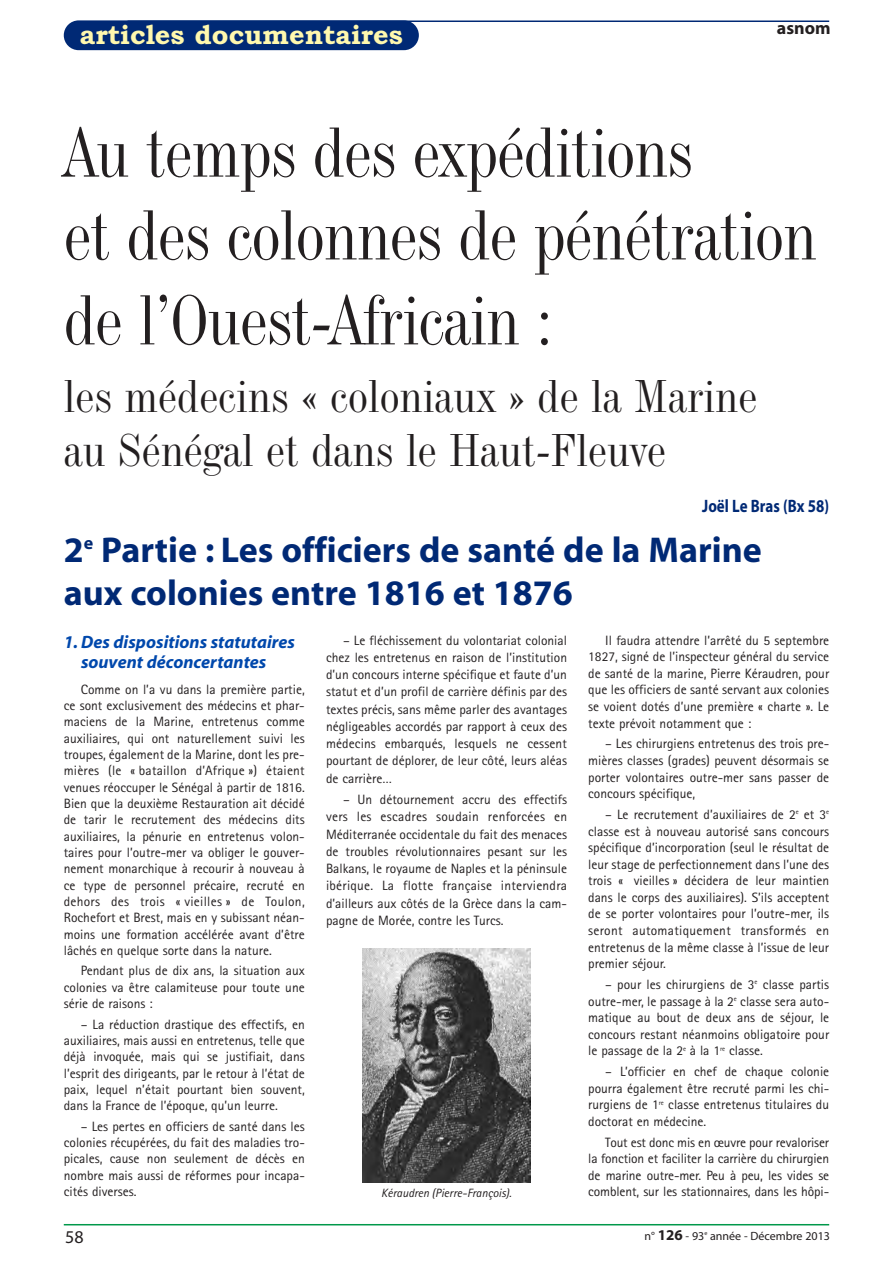
<style>
.page{position:relative;width:893px;height:1263px;background:#fff}
.page>*{position:absolute;margin:0;border:0;box-sizing:border-box;transform-origin:0 0}
.t1{font:69px/83.8px "Industrial 736 BT";letter-spacing:-.015em;color:#231f20;scale:.95 1}
.t2{font:45px/54px "Industrial 736 BT";color:#231f20}
.t3{font:700 36px/43.2px "Myriad";color:#002975}
.t4{font:700 27px "Bookman Old Style";color:#fff8ae}
.t5{font:italic 700 18px/19.6px "Myriad";color:#0048ac}
.t6{font:700 18px "Myriad";color:#002975;scale:.83 1}
.t7{font:700 18px "Myriad";color:#231f20}
.t8{font:18px "Myriad";color:#231f20}
.t9{font:13.5px/16.4px "Rotis Sans Serif";color:#231f20;text-align:justify}
.t10{font:12px "Myriad";color:#231f20}
.t11{font:italic 12px "Rotis Sans Serif";color:#231f20}
.s1{font-weight:700;font-size:15px}
</style>
<div class="page">
<hr style="left:64px;top:1224px;width:765px;height:1px;background:#00984a">
<hr style="left:128px;top:21px;width:701px;height:1px;background:#002975">
<div style="left:64px;top:20px;width:355px;height:30px;background:#002975;border-radius:15px"></div>
<img style="left:363px;top:948px;width:167px;height:234px">
<p class="t4" style="left:80px;top:19px;width:325px">articles documentaires</p>
<p class="t7" style="left:777px;top:21px;width:55px">asnom</p>
<p class="t1" style="left:64px;top:118px;width:794px">Au temps des expéditions<br>et des colonnes de pénétration de l’Ouest-Africain :</p>
<p class="t2" style="left:64px;top:373px;width:695px">les médecins « coloniaux » de la Marine au Sénégal et dans le Haut-Fleuve</p>
<p class="t6" style="left:702px;top:499px;width:155px">Joël Le Bras (Bx 58)</p>
<p class="t3" style="left:64px;top:531px;width:699px">2<sup>e</sup> Partie : Les officiers de santé de la Marine aux colonies entre 1816 et 1876</p>
<p class="t5" style="left:81px;top:634px;width:216px;text-indent:-17px">1. Des dispositions statutaires souvent déconcertantes</p>
<p class="t9" style="left:64px;top:682px;width:243px;text-indent:17px">Comme on l’a vu dans la première partie, ce sont exclusivement des médecins et phar&shy;maciens de la Marine, entretenus comme auxiliaires, qui ont naturellement suivi les troupes, également de la Marine, dont les pre&shy;mières (le « bataillon d’Afrique ») étaient venues réoccuper le Sénégal à partir de 1816.<br>Bien que la deuxième Restauration ait décidé de tarir le recrutement des médecins dits auxiliaires, la pénurie en entretenus volon&shy;taires pour l’outre-mer va obliger le gouver&shy;nement monarchique à recourir à nouveau à ce type de personnel précaire, recruté en dehors des trois « vieilles » de Toulon, Rochefort et Brest, mais en y subissant néan&shy;moins une formation accélérée avant d’être lâchés en quelque sorte dans la nature.</p>
<p class="t9" style="left:64px;top:964px;width:242px;text-indent:17px">Pendant plus de dix ans, la situation aux colonies va être calamiteuse pour toute une série de raisons :</p>
<p class="t9" style="left:64px;top:1017px;width:243px;text-indent:17px">– La réduction drastique des effectifs, en auxiliaires, mais aussi en entretenus, telle que déjà invoquée, mais qui se justifiait, dans l’esprit des dirigeants, par le retour à l’état de paix, lequel n’était pourtant bien souvent, dans la France de l’époque, qu’un leurre.</p>
<p class="t9" style="left:64px;top:1119px;width:243px;text-indent:17px">– Les pertes en officiers de santé dans les colonies récupérées, du fait des maladies tro&shy;picales, cause non seulement de décès en nombre mais aussi de réformes pour incapa&shy;cités diverses.</p>
<p class="t9" style="left:326px;top:633px;width:243px;line-height:17.2px;text-indent:17px">– Le fléchissement du volontariat colonial chez les entretenus en raison de l’institution d’un concours interne spécifique et faute d’un statut et d’un profil de carrière définis par des textes précis, sans même parler des avantages négligeables accordés par rapport à ceux des médecins embarqués, lesquels ne cessent pourtant de déplorer, de leur côté, leurs aléas de carrière…</p>
<p class="t9" style="left:326px;top:792px;width:243px;line-height:17.2px;text-indent:17px">– Un détournement accru des effectifs vers les escadres soudain renforcées en Méditerranée occidentale du fait des menaces de troubles révolutionnaires pesant sur les Balkans, le royaume de Naples et la pénin sule ibérique. La flotte française interviendra d’ailleurs aux côtés de la Grèce dans la cam&shy;pagne de Morée, contre les Turcs.</p>
<p class="t9" style="left:588px;top:633px;width:243px;text-indent:17px">Il faudra attendre l’arrêté du 5 septembre 1827, signé de l’inspecteur général du service de santé de la marine, Pierre Kéraudren, pour que les officiers de santé servant aux colonies se voient dotés d’une première « charte ». Le texte prévoit notamment que :</p>
<p class="t9" style="left:588px;top:737px;width:243px;text-indent:17px">– Les chirurgiens entretenus des trois pre&shy;mières classes (grades) peuvent désormais se porter volontaires outre-mer sans passer de concours spécifique,</p>
<p class="t9" style="left:588px;top:807px;width:243px;text-indent:17px">– Le recrutement d’auxiliaires de 2<sup>e</sup> et 3<sup>e </sup>classe est à nouveau autorisé sans concours spécifique d’incorporation (seul le résultat de leur stage de perfectionnement dans l’une des trois « vieilles » décidera de leur maintien dans le corps des auxiliaires). S’ils acceptent de se porter volontaires pour l’outre-mer, ils seront automatiquement transformés en entretenus de la même classe à l’issue de leur premier séjour.</p>
<p class="t9" style="left:588px;top:977px;width:243px;text-indent:17px">– pour les chirurgiens de 3<sup>e</sup> classe partis outre-mer, le passage à la 2<sup>e</sup> classe sera auto&shy;matique au bout de deux ans de séjour, le concours restant néanmoins obligatoire pour le passage de la 2<sup>e</sup> à la 1<sup>re</sup> classe.</p>
<p class="t9" style="left:588px;top:1064px;width:243px;text-indent:17px">– L’officier en chef de chaque colonie pourra également être recruté parmi les chi&shy;rurgiens de 1<sup>re</sup> classe entretenus titulaires du doctorat en médecine.</p>
<p class="t9" style="left:588px;top:1135px;width:243px;text-indent:17px">Tout est donc mis en œuvre pour revaloriser la fonction et faciliter la carrière du chirurgien de marine outre-mer. Peu à peu, les vides se comblent, sur les stationnaires, dans les hôpi-</p>
<p class="t11" style="left:381px;top:1188px;width:132px">Kéraudren (Pierre-François).</p>
<p class="t8" style="left:65px;top:1230px;width:20px">58</p>
<p class="t10" style="left:644px;top:1231px;width:187px">n° <span class="s1">126</span> - 93<sup>e</sup> année - Décembre 2013</p>
</div>
